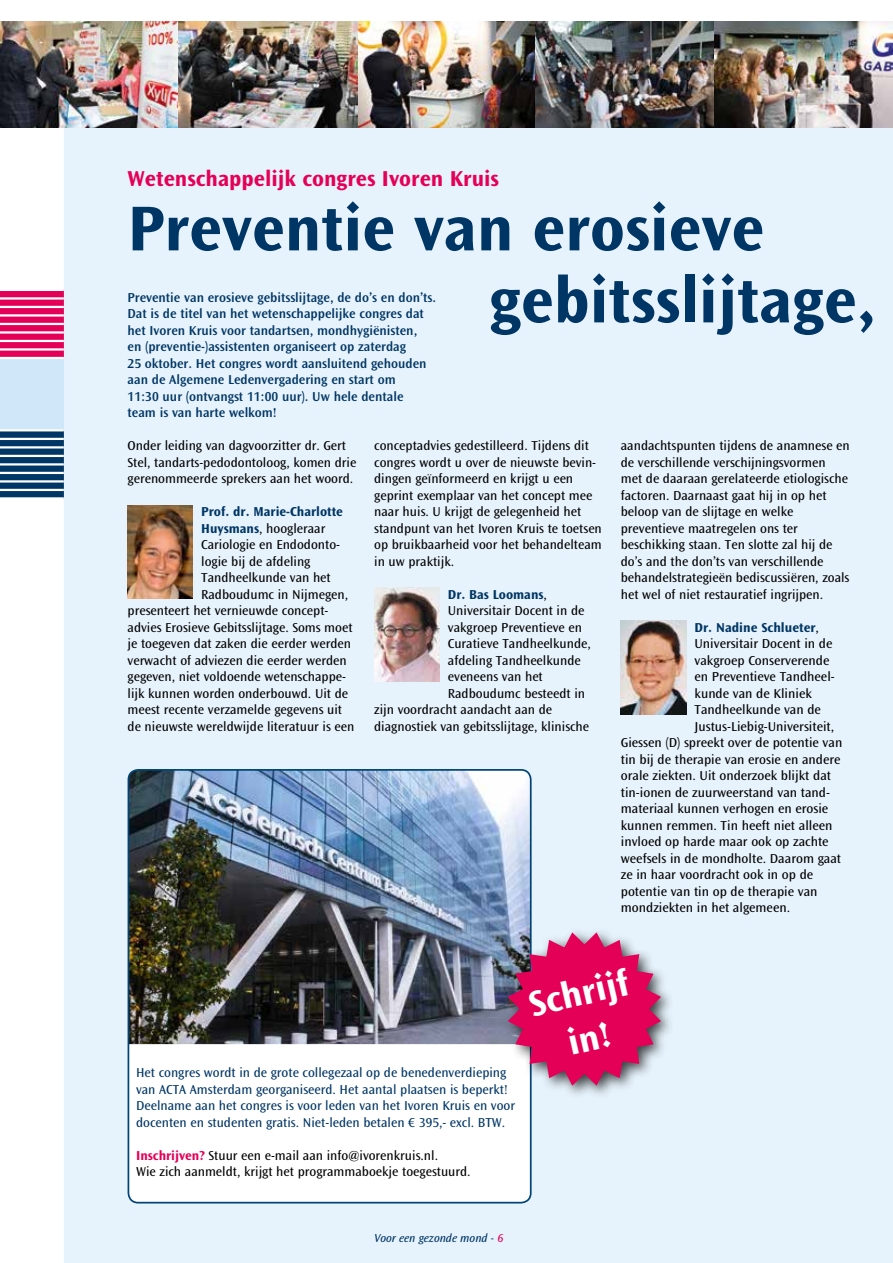
<style>
.page{position:relative;width:893px;height:1263px;background:#fff}
.page>*{position:absolute;margin:0;border:0;box-sizing:border-box;transform-origin:0 0}
.t1{font:700 66px/72px "Ocean Sans Std";color:#003665}
.t2{font:700 37.5px/46.5px "Ocean Sans Std";color:#fff;text-align:center}
.t3{font:700 22.5px "Ocean Sans Std";color:#e50057}
.t4{font:13.5px/16.5px "Ocean Sans Std";color:#000}
.t5{font:600 13.5px/16.5px "Ocean Sans Std";color:#003665}
.t6{font:13.5px/16.5px "Ocean Sans Std";color:#003665}
.t7{font:700 13.5px "Ocean Sans Std";color:#003665}
.t8{font:italic 12px "Ocean Sans Std";color:#003665}
.s1{font-weight:700;color:#003665}
.s2{font-weight:400;color:#000}
.s3{font-weight:700;color:#e50057}
.s4{color:#e50057}
</style>
<div class="page">
<div style="left:0;top:289px;width:64px;height:69px;background:#e50057"></div>
<div style="left:0;top:359px;width:64px;height:71px;background:#cfe7f9"></div>
<svg style="left:0;top:431px;width:64px;height:66px;fill:#003665"></svg>
<hr style="left:0;top:289px;width:64px;height:2px;background:#fff">
<hr style="left:0;top:297px;width:64px;height:3px;background:#fff">
<hr style="left:0;top:306px;width:64px;height:2px;background:#fff">
<hr style="left:0;top:314px;width:64px;height:3px;background:#fff">
<hr style="left:0;top:323px;width:64px;height:2px;background:#fff">
<hr style="left:0;top:331px;width:64px;height:3px;background:#fff">
<hr style="left:0;top:340px;width:64px;height:2px;background:#fff">
<hr style="left:0;top:348px;width:64px;height:3px;background:#fff">
<hr style="left:0;top:357px;width:64px;height:2px;background:#fff">
<hr style="left:0;top:429px;width:64px;height:2px;background:#fff">
<hr style="left:0;top:438px;width:64px;height:2px;background:#fff">
<hr style="left:0;top:446px;width:64px;height:2px;background:#fff">
<hr style="left:0;top:455px;width:64px;height:2px;background:#fff">
<hr style="left:0;top:463px;width:64px;height:2px;background:#fff">
<hr style="left:0;top:472px;width:64px;height:2px;background:#fff">
<hr style="left:0;top:480px;width:64px;height:2px;background:#fff">
<hr style="left:0;top:489px;width:64px;height:2px;background:#fff">
<div style="left:64px;top:128px;width:829px;height:1135px;background:#e7f3fc"></div>
<img style="left:374px;top:588px;width:65px;height:93px">
<img style="left:621px;top:621px;width:65px;height:93px">
<img style="left:0;top:21px;width:893px;height:107px">
<div style="left:128px;top:770px;width:403px;height:433px;background:#fff;border-radius:10px"></div>
<img style="left:128px;top:770px;width:403px;height:274px">
<div style="left:128px;top:769px;width:404px;height:434px;border:2px solid #004476;border-radius:10px"></div>
<div style="left:502px;top:926px;width:173px;height:174px;background:#000;opacity:.75"></div>
<svg style="left:506px;top:930px;width:157px;height:158px"></svg>
<img style="left:128px;top:505px;width:65px;height:93px">
<h3 class="t3" style="left:128px;top:166px;width:373px">Wetenschappelijk congres Ivoren Kruis</h3>
<h1 class="t1" style="left:489px;top:193px;width:388px;text-indent:-362px">Preventie van erosieve gebitsslijtage,</h1>
<p class="t5" style="left:128px;top:289px;width:310px">Preventie van erosieve gebitsslijtage, de do’s en don’ts.<br>Dat is de titel van het wetenschappelijke congres dat het Ivoren Kruis voor tandartsen, mondhygiënisten,<br>en (preventie-)assistenten organiseert op zaterdag<br>25 oktober. Het congres wordt aansluitend gehouden aan de Algemene Ledenvergadering en start om<br>11:30 uur (ontvangst 11:00 uur). Uw hele dentale<br>team is van harte welkom!</p>
<p class="t4" style="left:128px;top:437px;width:230px">Onder leiding van dagvoorzitter dr. Gert<br>Stel, tandarts-pedodontoloog, komen drie gerenommeerde sprekers aan het woord.</p>
<p class="t7" style="left:201px;top:504px;width:143px">Prof. dr. Marie-Charlotte</p>
<p class="t4" style="left:201px;top:520px;width:126px"><span class="s1">Huysmans</span>, hoogleraar</p>
<p class="t4" style="left:201px;top:536px;width:139px">Cariologie en Endodonto-</p>
<p class="t4" style="left:201px;top:553px;width:111px">logie bij de afdeling</p>
<p class="t4" style="left:201px;top:569px;width:131px">Tandheelkunde van het</p>
<p class="t4" style="left:201px;top:586px;width:148px">Radboudumc in Nijmegen,</p>
<p class="t4" style="left:128px;top:602px;width:201px">presenteert het vernieuwde concept-</p>
<p class="t4" style="left:128px;top:619px;width:227px">advies Erosieve Gebitsslijtage. Soms moet</p>
<p class="t4" style="left:128px;top:635px;width:225px">je toegeven dat zaken die eerder werden</p>
<p class="t4" style="left:128px;top:652px;width:221px">verwacht of adviezen die eerder werden</p>
<p class="t4" style="left:128px;top:668px;width:220px">gegeven, niet voldoende wetenschappe-</p>
<p class="t4" style="left:128px;top:685px;width:222px">lijk kunnen worden onderbouwd. Uit de</p>
<p class="t4" style="left:128px;top:701px;width:216px">meest recente verzamelde gegevens uit</p>
<p class="t4" style="left:128px;top:718px;width:228px">de nieuwste wereldwijde literatuur is een</p>
<p class="t4" style="left:374px;top:437px;width:229px">conceptadvies gedestilleerd. Tijdens dit congres wordt u over de nieuwste bevin&shy;dingen geïnformeerd en krijgt u een geprint exemplaar van het concept mee naar huis. U krijgt de gelegenheid het standpunt van het Ivoren Kruis te toetsen op bruikbaarheid voor het behandelteam in uw praktijk.</p>
<p class="t7" style="left:448px;top:586px;width:101px">Dr. Bas Loomans<span class="s2">,</span></p>
<p class="t4" style="left:448px;top:602px;width:138px">Universitair Docent in de</p>
<p class="t4" style="left:448px;top:619px;width:136px">vakgroep Preventieve en</p>
<p class="t4" style="left:448px;top:635px;width:144px">Curatieve Tandheelkunde,</p>
<p class="t4" style="left:448px;top:652px;width:134px">afdeling Tandheelkunde</p>
<p class="t4" style="left:448px;top:668px;width:96px">eveneens van het</p>
<p class="t4" style="left:448px;top:685px;width:139px">Radboudumc besteedt in</p>
<p class="t4" style="left:374px;top:701px;width:179px">zijn voordracht aandacht aan de</p>
<p class="t4" style="left:374px;top:718px;width:217px">diagnostiek van gebitsslijtage, klinische</p>
<p class="t4" style="left:621px;top:437px;width:231px">aandachtspunten tijdens de anamnese en de verschillende verschijningsvormen met de daaraan gerelateerde etiologische factoren. Daarnaast gaat hij in op het beloop van de slijtage en welke preventieve maatregelen ons ter beschikking staan. Ten slotte zal hij de do’s and the don’ts van verschillende behandelstrategieën bediscussiëren, zoals het wel of niet restauratief ingrijpen.</p>
<p class="t7" style="left:694px;top:619px;width:126px">Dr. Nadine Schlueter<span class="s2">,</span></p>
<p class="t4" style="left:694px;top:635px;width:139px">Universitair Docent in de</p>
<p class="t4" style="left:694px;top:652px;width:136px">vakgroep Conserverende</p>
<p class="t4" style="left:694px;top:668px;width:142px">en Preventieve Tandheel-</p>
<p class="t4" style="left:694px;top:685px;width:119px">kunde van de Kliniek</p>
<p class="t4" style="left:694px;top:701px;width:128px">Tandheelkunde van de</p>
<p class="t4" style="left:694px;top:718px;width:141px">Justus-Liebig-Universiteit,</p>
<p class="t4" style="left:621px;top:734px;width:223px">Giessen (D) spreekt over de potentie van</p>
<p class="t4" style="left:621px;top:751px;width:221px">tin bij de therapie van erosie en andere</p>
<p class="t4" style="left:621px;top:767px;width:212px">orale ziekten. Uit onderzoek blijkt dat</p>
<p class="t4" style="left:621px;top:784px;width:210px">tin-ionen de zuurweerstand van tand-</p>
<p class="t4" style="left:621px;top:800px;width:209px">materiaal kunnen verhogen en erosie</p>
<p class="t4" style="left:621px;top:817px;width:213px">kunnen remmen. Tin heeft niet alleen</p>
<p class="t4" style="left:621px;top:833px;width:209px">invloed op harde maar ook op zachte</p>
<p class="t4" style="left:621px;top:850px;width:222px">weefsels in de mondholte. Daarom gaat</p>
<p class="t4" style="left:621px;top:866px;width:194px">ze in haar voordracht ook in op de</p>
<p class="t4" style="left:621px;top:883px;width:198px">potentie van tin op de therapie van</p>
<p class="t4" style="left:621px;top:899px;width:171px">mondziekten in het algemeen.</p>
<h2 class="t2" style="left:524px;top:982px;width:103px;rotate:-13deg">Schrijf in!</h2>
<p class="t6" style="left:136px;top:1064px;width:381px">Het congres wordt in de grote collegezaal op de benedenverdieping van ACTA Amsterdam georganiseerd. Het aantal plaatsen is beperkt!<br>Deelname aan het congres is voor leden van het Ivoren Kruis en voor docenten en studenten gratis. Niet-leden betalen € 395,- excl. BTW.</p>
<p class="t4" style="left:136px;top:1147px;width:336px"><span class="s3">Inschrijven?</span> Stuur een e-mail aan info@ivorenkruis.nl.<br>Wie zich aanmeldt, krijgt het programmaboekje toegestuurd.</p>
<p class="t8" style="left:374px;top:1231px;width:131px">Voor een gezonde mond - <span class="s4">6</span></p>
</div>
